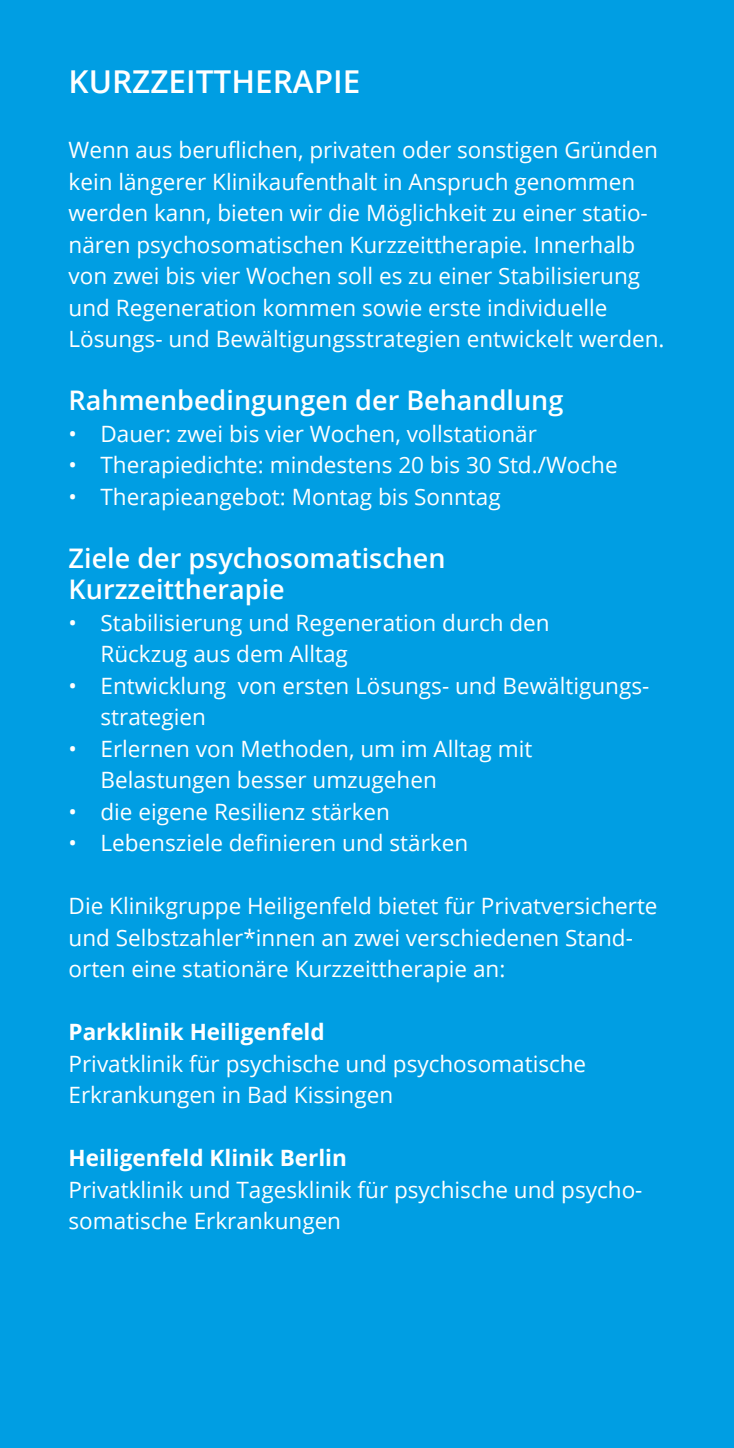
<style>
.page{position:relative;width:734px;height:1448px;background:#fff}
.page>*{position:absolute;margin:0;border:0;box-sizing:border-box;transform-origin:0 0}
.t1{font:600 31.5px "Open Sans";color:#fff}
.t2{font:600 27px/31.5px "Open Sans";color:#fff}
.t3{font:22.5px/31.5px "Open Sans";color:#fff}
.t4{font:700 22.5px "Open Sans";color:#fff}
</style>
<div class="page">
<div style="left:0;top:0;width:733px;height:1448px;background:#009ee3"></div>
<h1 class="t1" style="left:69px;top:60px;width:293px">KURZZEITTHERAPIE</h1>
<p class="t3" style="left:69px;top:134px;width:597px">Wenn aus beruflichen, privaten oder sonstigen Gründen kein längerer Klinikaufenthalt in Anspruch genommen werden kann, bieten wir die Möglichkeit zu einer statio&shy;nären psychosomatischen Kurzzeittherapie. Innerhalb von zwei bis vier Wochen soll es zu einer Stabilisierung und Regeneration kommen sowie erste individuelle Lösungs- und Bewältigungsstrategien entwickelt werden.</p>
<p class="t2" style="left:69px;top:384px;width:496px">Rahmenbedingungen der Behandlung</p>
<p class="t3" style="left:69px;top:417px;width:470px">• Dauer: zwei bis vier Wochen, vollstationär</p>
<p class="t3" style="left:69px;top:449px;width:550px">• Therapiedichte: mindestens 20 bis 30 Std./Woche</p>
<p class="t3" style="left:69px;top:480px;width:433px">• Therapieangebot: Montag bis Sonntag</p>
<p class="t2" style="left:69px;top:542px;width:378px">Ziele der psychosomatischen<br>Kurzzeittherapie</p>
<p class="t3" style="left:100px;top:606px;width:450px;text-indent:-32px">• Stabilisierung und Regeneration durch den<br>Rückzug aus dem Alltag</p>
<p class="t3" style="left:100px;top:669px;width:550px;text-indent:-32px">• Entwicklung von ersten Lösungs- und Bewältigungs&shy;strategien</p>
<p class="t3" style="left:100px;top:732px;width:433px;text-indent:-32px">• Erlernen von Methoden, um im Alltag mit<br>Belastungen besser umzugehen</p>
<p class="t3" style="left:69px;top:795px;width:323px">• die eigene Resilienz stärken</p>
<p class="t3" style="left:69px;top:827px;width:401px">• Lebensziele definieren und stärken</p>
<p class="t3" style="left:69px;top:890px;width:590px">Die Klinikgruppe Heiligenfeld bietet für Privatversicherte und Selbstzahler*innen an zwei verschiedenen Stand&shy;orten eine stationäre Kurzzeittherapie an:</p>
<p class="t4" style="left:69px;top:1016px;width:258px">Parkklinik Heiligenfeld</p>
<p class="t3" style="left:69px;top:1047px;width:519px">Privatklinik für psychische und psychosomatische<br>Erkrankungen in Bad Kissingen</p>
<p class="t4" style="left:69px;top:1142px;width:280px">Heiligenfeld Klinik Berlin</p>
<p class="t3" style="left:69px;top:1173px;width:575px">Privatklinik und Tagesklinik für psychische und psycho&shy;somatische Erkrankungen</p>
</div>
